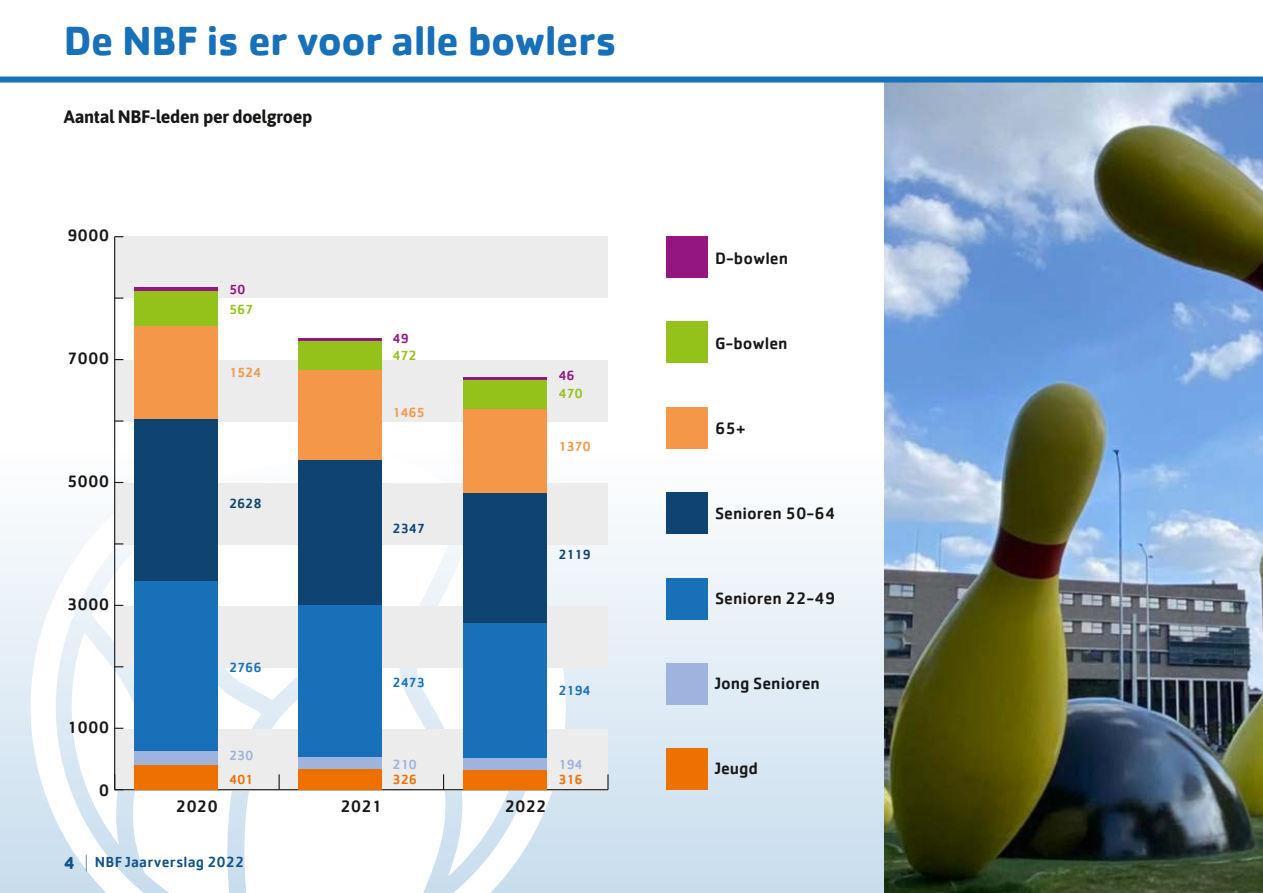
<style>
.page{position:relative;width:1263px;height:893px;background:#fff}
.page>*{position:absolute;margin:0;border:0;box-sizing:border-box;transform-origin:0 0}
.t1{font:700 42px "Cachet";letter-spacing:-.02em;color:#1770b8}
.t2{font:700 18px "Asap";letter-spacing:-.02em;color:#181716}
.t3{font:500 16.95px "Cachet";color:#181716}
.t4{font:500 15px "Cachet";letter-spacing:.015em;color:#135288}
.t5{font:500 13.65px "Cachet";letter-spacing:-.025em;color:#1770b8}
.t6{font:500 13.65px "Cachet";letter-spacing:-.025em;color:#0f4472}
.t7{font:500 13.65px "Cachet";letter-spacing:-.025em;color:#f49749}
.t8{font:500 13.65px "Cachet";letter-spacing:-.025em;color:#ee7100}
.t9{font:500 13.65px "Cachet";letter-spacing:-.025em;color:#9eb3dd}
.t10{font:500 13.65px "Cachet";letter-spacing:-.025em;color:#94c11a}
.t11{font:500 13.65px "Cachet";color:#941680}
.s1{font-weight:700;font-size:18px}
.s2{font-weight:400;font-size:18px}
</style>
<div class="page">
<div style="left:0;top:0;width:1263px;height:893px;background:linear-gradient(to bottom,#fff,#d3e4f1)"></div>
<svg style="left:31px;top:439px;width:535px;height:454px"></svg>
<div style="left:115px;top:237px;width:493px;height:61px;background:#ececec"></div>
<div style="left:115px;top:360px;width:493px;height:62px;background:#ececec"></div>
<div style="left:115px;top:483px;width:493px;height:62px;background:#ececec"></div>
<div style="left:115px;top:606px;width:493px;height:62px;background:#ececec"></div>
<div style="left:115px;top:729px;width:493px;height:62px;background:#ececec"></div>
<hr style="left:115px;top:789px;width:493px;height:1px;background:#181716">
<svg style="left:279px;top:774px;width:1px;height:16px"></svg>
<svg style="left:415px;top:552px;width:110px;height:324px"></svg>
<svg style="left:607px;top:774px;width:1px;height:16px"></svg>
<hr style="left:114px;top:237px;width:1px;height:553px;background:#181716">
<svg style="left:115px;top:420px;width:8px;height:2px"></svg>
<hr style="left:134px;top:288px;width:84px;height:3px;background:#941680">
<hr style="left:298px;top:339px;width:84px;height:3px;background:#941680">
<hr style="left:463px;top:377px;width:84px;height:3px;background:#941680">
<div style="left:134px;top:291px;width:84px;height:35px;background:#94c11a"></div>
<div style="left:298px;top:342px;width:84px;height:29px;background:#94c11a"></div>
<div style="left:463px;top:380px;width:84px;height:29px;background:#94c11a"></div>
<div style="left:134px;top:326px;width:84px;height:93px;background:#f49749"></div>
<div style="left:298px;top:371px;width:84px;height:90px;background:#f49749"></div>
<div style="left:463px;top:409px;width:84px;height:84px;background:#f49749"></div>
<div style="left:134px;top:419px;width:84px;height:162px;background:#0f4472"></div>
<div style="left:298px;top:461px;width:84px;height:144px;background:#0f4472"></div>
<div style="left:463px;top:493px;width:84px;height:131px;background:#0f4472"></div>
<div style="left:134px;top:581px;width:84px;height:170px;background:#1770b8"></div>
<div style="left:298px;top:605px;width:84px;height:152px;background:#1770b8"></div>
<div style="left:463px;top:624px;width:84px;height:134px;background:#1770b8"></div>
<div style="left:134px;top:751px;width:84px;height:14px;background:#9eb3dd"></div>
<div style="left:298px;top:757px;width:84px;height:13px;background:#9eb3dd"></div>
<div style="left:463px;top:758px;width:84px;height:12px;background:#9eb3dd"></div>
<div style="left:134px;top:765px;width:84px;height:25px;background:#ee7100"></div>
<div style="left:298px;top:770px;width:84px;height:20px;background:#ee7100"></div>
<div style="left:463px;top:770px;width:84px;height:20px;background:#ee7100"></div>
<div style="left:666px;top:236px;width:41px;height:42px;background:#941680"></div>
<div style="left:666px;top:322px;width:41px;height:41px;background:#94c11a"></div>
<div style="left:666px;top:407px;width:41px;height:42px;background:#f49749"></div>
<div style="left:666px;top:492px;width:41px;height:42px;background:#0f4472"></div>
<div style="left:666px;top:578px;width:41px;height:41px;background:#1770b8"></div>
<div style="left:666px;top:663px;width:41px;height:42px;background:#9eb3dd"></div>
<div style="left:666px;top:748px;width:41px;height:42px;background:#ee7100"></div>
<svg style="left:72px;top:633px;width:66px;height:212px"></svg>
<img style="left:884px;top:83px;width:379px;height:810px">
<div style="left:0;top:0;width:1263px;height:77px;background:#fff"></div>
<div style="left:0;top:77px;width:1263px;height:6px;background:#1770b8"></div>
<h1 class="t1" style="left:64px;top:14px;width:555px">De NBF is er voor alle bowlers</h1>
<p class="t2" style="left:64px;top:104px;width:250px">Aantal NBF-leden per doelgroep</p>
<p class="t3" style="left:67px;top:225px;width:44px">9000</p>
<p class="t3" style="left:67px;top:348px;width:44px">7000</p>
<p class="t3" style="left:67px;top:471px;width:44px">5000</p>
<p class="t3" style="left:67px;top:594px;width:44px">3000</p>
<p class="t11" style="left:229px;top:281px;width:18px">50</p>
<p class="t10" style="left:229px;top:301px;width:26px">567</p>
<p class="t7" style="left:229px;top:364px;width:34px">1524</p>
<p class="t6" style="left:229px;top:495px;width:34px">2628</p>
<p class="t11" style="left:393px;top:330px;width:18px">49</p>
<p class="t10" style="left:393px;top:346px;width:26px">472</p>
<p class="t7" style="left:393px;top:404px;width:34px">1465</p>
<p class="t6" style="left:393px;top:520px;width:34px">2347</p>
<p class="t11" style="left:558px;top:367px;width:18px">46</p>
<p class="t10" style="left:558px;top:385px;width:26px">470</p>
<p class="t7" style="left:558px;top:438px;width:34px">1370</p>
<p class="t6" style="left:558px;top:545px;width:34px">2119</p>
<p class="t3" style="left:67px;top:716px;width:43px">1000</p>
<p class="t3" style="left:99px;top:779px;width:12px">0</p>
<p class="t5" style="left:229px;top:659px;width:34px">2766</p>
<p class="t5" style="left:393px;top:674px;width:34px">2473</p>
<p class="t5" style="left:558px;top:682px;width:34px">2194</p>
<p class="t9" style="left:229px;top:747px;width:26px">230</p>
<p class="t8" style="left:229px;top:771px;width:26px">401</p>
<p class="t9" style="left:393px;top:755px;width:26px">210</p>
<p class="t8" style="left:393px;top:771px;width:26px">326</p>
<p class="t3" style="left:176px;top:795px;width:44px">2020</p>
<p class="t3" style="left:340px;top:795px;width:43px">2021</p>
<p class="t3" style="left:505px;top:795px;width:44px">2022</p>
<p class="t9" style="left:558px;top:755px;width:26px">194</p>
<p class="t8" style="left:558px;top:771px;width:26px">316</p>
<p class="t4" style="left:64px;top:852px;width:182px"><span class="s1">4</span> <span class="s2">|</span> NBF Jaarverslag 2022</p>
<p class="t3" style="left:715px;top:247px;width:75px">D-bowlen</p>
<p class="t3" style="left:715px;top:332px;width:74px">G-bowlen</p>
<p class="t3" style="left:715px;top:417px;width:32px">65+</p>
<p class="t3" style="left:715px;top:502px;width:122px">Senioren 50-64</p>
<p class="t3" style="left:715px;top:587px;width:122px">Senioren 22-49</p>
<p class="t3" style="left:715px;top:673px;width:107px">Jong Senioren</p>
<p class="t3" style="left:715px;top:758px;width:45px">Jeugd</p>
</div>
